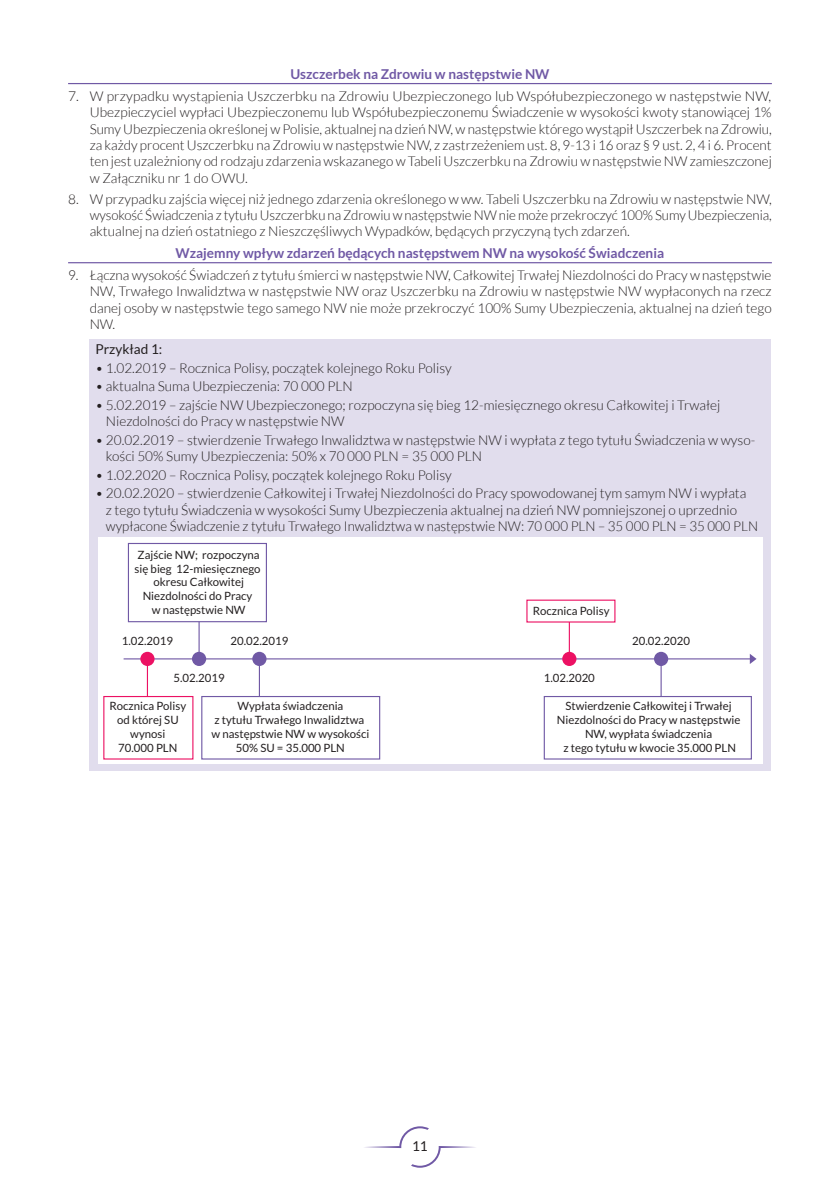
<style>
.page{position:relative;width:840px;height:1191px;background:#fff}
.page>*{position:absolute;margin:0;border:0;box-sizing:border-box;transform-origin:0 0}
._1{font:300 13.6px/16.4px "Lato";color:#231f20;text-align:justify}
.TAB_light_czarny_lew{font:300 13.6px/16.4px "Lato";color:#231f20}
.Podkreslone_0_6_0_6{font:700 13.6px "Lato";color:#7059a5}
.TAB_light_czarny_lew-2{font:13.6px "Lato";color:#231f20}
.t1{font:11.4px/13.6px "Lato";color:#231f20;text-align:center}
</style>
<div class="page">
<svg style="left:364px;top:1126px;width:112px;height:41px"></svg>
<hr style="left:68px;top:83px;width:703px;height:1px;background:#7059a5">
<hr style="left:68px;top:262px;width:703px;height:1px;background:#7059a5">
<div style="left:90px;top:339px;width:680px;height:431px;background:#e1dded"></div>
<div style="left:98px;top:538px;width:663px;height:226px;background:#fff"></div>
<svg style="left:749px;top:654px;width:7px;height:10px"></svg>
<hr style="left:123px;top:658px;width:627px;height:1px;background:#7059a5">
<div style="left:653px;top:652px;width:14px;height:14px;background:#7059a5;border-radius:50%"></div>
<hr style="left:660px;top:659px;width:1px;height:74px;background:#7059a5">
<div style="left:140px;top:652px;width:14px;height:14px;background:#ec1163;border-radius:50%"></div>
<hr style="left:147px;top:659px;width:1px;height:74px;background:#ec1163">
<div style="left:252px;top:652px;width:14px;height:14px;background:#7059a5;border-radius:50%"></div>
<hr style="left:259px;top:659px;width:1px;height:74px;background:#7059a5">
<div style="left:562px;top:652px;width:14px;height:14px;background:#ec1163;border-radius:50%"></div>
<hr style="left:568px;top:617px;width:1px;height:42px;background:#ec1163">
<div style="left:192px;top:652px;width:14px;height:14px;background:#7059a5;border-radius:50%"></div>
<hr style="left:198px;top:615px;width:1px;height:44px;background:#7059a5">
<div style="left:103px;top:696px;width:90px;height:63px;background:#fff;border:1px solid #ec1163"></div>
<div style="left:526px;top:599px;width:89px;height:23px;background:#fff"></div>
<div style="left:201px;top:696px;width:179px;height:63px;background:#fff;border:1px solid #7059a5"></div>
<div style="left:543px;top:696px;width:208px;height:63px;background:#fff;border:1px solid #7059a5"></div>
<div style="left:128px;top:543px;width:139px;height:79px;background:#fff;border:1px solid #7059a5"></div>
<p class="Podkreslone_0_6_0_6" style="left:290px;top:66px;width:260px">Uszczerbek na Zdrowiu w następstwie NW</p>
<p class="_1" style="left:90px;top:88px;width:683px;text-indent:-22px">7. W przypadku wystąpienia Uszczerbku na Zdrowiu Ubezpieczonego lub Współubezpieczonego w następstwie NW, Ubezpieczyciel wypłaci Ubezpieczonemu lub Współubezpieczonemu Świadczenie w wysokości kwoty stanowiącej 1% Sumy Ubezpieczenia określonej w Polisie, aktualnej na dzień NW, w następstwie którego wystąpił Uszczerbek na Zdrowiu, za każdy procent Uszczerbku na Zdrowiu w następstwie NW, z zastrzeżeniem ust. 8, 9-13 i 16 oraz § 9 ust. 2, 4 i 6. Procent ten jest uzależniony od rodzaju zdarzenia wskazanego w Tabeli Uszczerbku na Zdrowiu w następstwie NW zamieszczonej w Załączniku nr 1 do OWU.</p>
<p class="_1" style="left:90px;top:190px;width:683px;text-indent:-22px">8. W przypadku zajścia więcej niż jednego zdarzenia określonego w ww. Tabeli Uszczerbku na Zdrowiu w następstwie NW, wysokość Świadczenia z tytułu Uszczerbku na Zdrowiu w następstwie NW nie może przekroczyć 100% Sumy Ubezpieczenia, aktualnej na dzień ostatniego z Nieszczęśliwych Wypadków, będących przyczyną tych zdarzeń.</p>
<p class="Podkreslone_0_6_0_6" style="left:175px;top:245px;width:490px">Wzajemny wpływ zdarzeń będących następstwem NW na wysokość Świadczenia</p>
<p class="_1" style="left:90px;top:267px;width:683px;text-indent:-22px">9. Łączna wysokość Świadczeń z tytułu śmierci w następstwie NW, Całkowitej Trwałej Niezdolności do Pracy w następstwie NW, Trwałego Inwalidztwa w następstwie NW oraz Uszczerbku na Zdrowiu w następstwie NW wypłaconych na rzecz danej osoby w następstwie tego samego NW nie może przekroczyć 100% Sumy Ubezpieczenia, aktualnej na dzień tego NW.</p>
<p class="TAB_light_czarny_lew-2" style="left:95px;top:342px;width:68px">Przykład 1:</p>
<p class="TAB_light_czarny_lew" style="left:95px;top:360px;width:358px">• 1.02.2019 – Rocznica Polisy, początek kolejnego Roku Polisy</p>
<p class="TAB_light_czarny_lew" style="left:95px;top:378px;width:259px">• aktualna Suma Ubezpieczenia: 70 000 PLN</p>
<p class="TAB_light_czarny_lew" style="left:106px;top:397px;width:615px;text-indent:-11px">• 5.02.2019 – zajście NW Ubezpieczonego; rozpoczyna się bieg 12-miesięcznego okresu Całkowitej i Trwałej<br>Niezdolności do Pracy w następstwie NW</p>
<p class="TAB_light_czarny_lew" style="left:106px;top:432px;width:650px;text-indent:-11px">• 20.02.2019 – stwierdzenie Trwałego Inwalidztwa w następstwie NW i wypłata z tego tytułu Świadczenia w wyso&shy;kości 50% Sumy Ubezpieczenia: 50% x 70 000 PLN = 35 000 PLN</p>
<p class="TAB_light_czarny_lew" style="left:95px;top:467px;width:358px">• 1.02.2020 – Rocznica Polisy, początek kolejnego Roku Polisy</p>
<p class="TAB_light_czarny_lew" style="left:106px;top:485px;width:653px;text-indent:-11px">• 20.02.2020 – stwierdzenie Całkowitej i Trwałej Niezdolności do Pracy spowodowanej tym samym NW i wypłata<br>z tego tytułu Świadczenia w wysokości Sumy Ubezpieczenia aktualnej na dzień NW pomniejszonej o uprzednio wypłacone Świadczenie z tytułu Trwałego Inwalidztwa w następstwie NW: 70 000 PLN – 35 000 PLN = 35 000 PLN</p>
<p class="t1" style="left:134px;top:548px;width:127px">Zajście NW; rozpoczyna się bieg 12-miesięcznego okresu Całkowitej<br>Niezdolności do Pracy<br>w następstwie NW</p>
<p class="t1" style="left:532px;top:604px;width:78px">Rocznica Polisy</p>
<p class="t1" style="left:122px;top:634px;width:53px">1.02.2019</p>
<p class="t1" style="left:230px;top:634px;width:59px">20.02.2019</p>
<p class="t1" style="left:632px;top:634px;width:59px">20.02.2020</p>
<p class="t1" style="left:173px;top:671px;width:53px">5.02.2019</p>
<p class="t1" style="left:543px;top:671px;width:53px">1.02.2020</p>
<p class="t1" style="left:109px;top:699px;width:78px">Rocznica Polisy od której SU wynosi<br>70.000 PLN</p>
<p class="t1" style="left:211px;top:699px;width:159px">Wypłata świadczenia<br>z tytułu Trwałego Inwalidztwa w następstwie NW w wysokości<br>50% SU = 35.000 PLN</p>
<p class="t1" style="left:556px;top:699px;width:185px">Stwierdzenie Całkowitej i Trwałej<br>Niezdolności do Pracy w następstwie<br>NW, wypłata świadczenia<br>z tego tytułu w kwocie 35.000 PLN</p>
<p class="TAB_light_czarny_lew-2" style="left:412px;top:1138px;width:17px">11</p>
</div>
